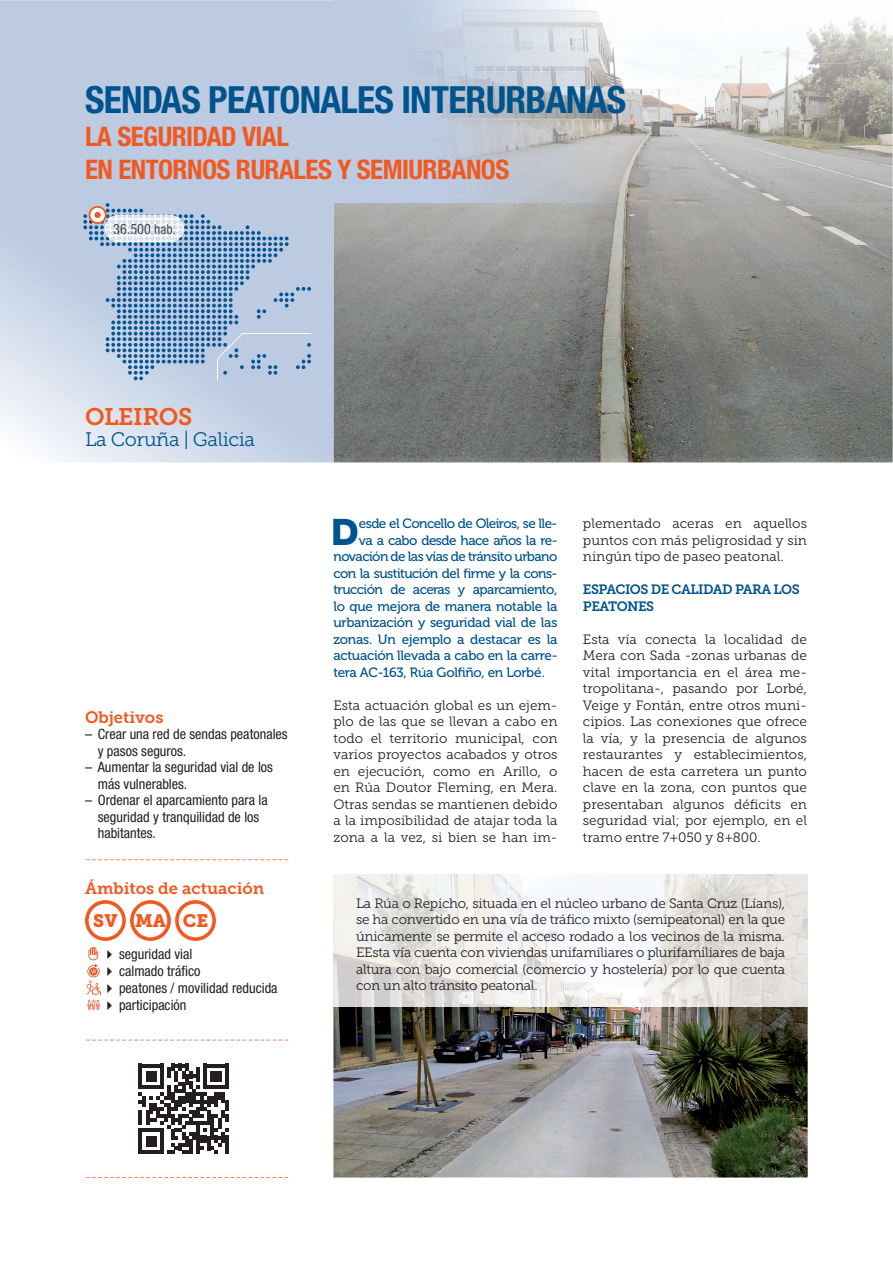
<style>
.page{position:relative;width:893px;height:1263px;background:#fff}
.page>*{position:absolute;margin:0;border:0;box-sizing:border-box;transform-origin:0 0}
.t1{font:700 condensed 37.5px "Helvetica Neue LT Std";letter-spacing:-.02em;color:#00548e}
.t2{font:800 36.6px "Helvetica Neue LT Std";color:#00548e}
.t3{font:700 condensed 27px/33px "Helvetica Neue LT Std";letter-spacing:-.02em;color:#f15921}
.t4{font:24px "Museo Slab 700";letter-spacing:-.02em;color:#f15921}
.t5{font:19.5px "Museo Slab 300";letter-spacing:-.02em;color:#00548e}
.t6{font:18px "Museo Slab 900";color:#f15921}
.t7{font:16.5px "Museo Slab 700";color:#f15921}
.t8{font:condensed 14.25px/16.5px "Helvetica Neue LT Std";color:#231f20}
.t9{font:condensed 14.25px "Helvetica Neue LT Std";color:#3b3b3d}
.t10{font:13.5px/16.5px "Museo Slab 300";color:#231f20;text-align:justify}
.t11{font:13.5px "Museo 500";letter-spacing:-.04em;color:#00548e}
.t12{font:13.5px "Museo 500";letter-spacing:-.02em;color:#00548e}
.t13{font:13.5px/16.5px "Museo Slab 700";letter-spacing:-.04em;color:#00548e}
.s1{font-size:13.5px}
</style>
<div class="page">
<svg style="left:87px;top:947px;width:14px;height:63px"></svg>
<svg style="left:85px;top:900px;width:131px;height:41px"></svg>
<svg style="left:86px;top:1177px;width:202px;height:1px"></svg>
<img style="left:740px;top:16px;width:153px;height:446px">
<img style="left:333px;top:202px;width:407px;height:260px">
<div style="left:0;top:0;width:333px;height:166px;background:#bccbe2"></div>
<img style="left:333px;top:0;width:456px;height:202px">
<svg style="left:0;top:202px;width:333px;height:260px;background:#ced9e9"></svg>
<svg style="left:86px;top:1040px;width:202px;height:1px"></svg>
<svg style="left:86px;top:859px;width:202px;height:1px"></svg>
<svg style="left:139px;top:1064px;width:90px;height:90px"></svg>
<hr style="left:225px;top:1136px;width:4px;height:18px;background:#231f20">
<img style="left:333px;top:1007px;width:475px;height:171px">
<svg style="left:83px;top:203px;width:228px;height:177px;background:#a0b9d5"></svg>
<img style="left:333px;top:875px;width:475px;height:132px">
<h1 class="t1" style="left:85px;top:78px;width:543px">SENDAS PEATONALES INTERURBANAS</h1>
<h3 class="t3" style="left:85px;top:120px;width:426px">LA SEGURIDAD VIAL<br>EN ENTORNOS RURALES Y SEMIURBANOS</h3>
<p class="t9" style="left:113px;top:223px;width:64px">36.500 <span class="s1">hab.</span></p>
<h3 class="t4" style="left:85px;top:403px;width:109px">OLEIROS</h3>
<h3 class="t5" style="left:85px;top:432px;width:172px">La Coruña | Galicia</h3>
<p class="t7" style="left:85px;top:707px;width:80px">Objetivos</p>
<p class="t8" style="left:98px;top:727px;width:191px;text-indent:-13px">– Crear una red de sendas peatonales y pasos seguros.</p>
<p class="t8" style="left:98px;top:760px;width:177px;text-indent:-13px">– Aumentar la seguridad vial de los más vulnerables.</p>
<p class="t8" style="left:98px;top:793px;width:171px;text-indent:-13px">– Ordenar el aparcamiento para la seguridad y tranquilidad de los habitantes.</p>
<p class="t7" style="left:85px;top:878px;width:181px">Ámbitos de actuación</p>
<h3 class="t6" style="left:93px;top:911px;width:116px">SV MA CE</h3>
<p class="t8" style="left:119px;top:946px;width:160px;line-height:17px">seguridad vial<br>calmado tráfico<br>peatones / movilidad reducida participación</p>
<h2 class="t2" style="left:331px;top:511px;width:29px">D</h2>
<p class="t11" style="left:359px;top:519px;width:200px">esde el Concello de Oleiros, se lle-</p>
<p class="t11" style="left:359px;top:535px;width:200px">va a cabo desde hace años la re-</p>
<p class="t11" style="left:333px;top:552px;width:225px">novación de las vías de tránsito urbano</p>
<p class="t11" style="left:333px;top:568px;width:225px">con la sustitución del firme y la cons-</p>
<p class="t11" style="left:333px;top:585px;width:225px">trucción de aceras y aparcamiento,</p>
<p class="t12" style="left:333px;top:601px;width:226px">lo que mejora de manera notable la</p>
<p class="t12" style="left:333px;top:618px;width:226px">urbanización y seguridad vial de las</p>
<p class="t12" style="left:333px;top:634px;width:226px">zonas. Un ejemplo a destacar es la</p>
<p class="t12" style="left:333px;top:651px;width:226px">actuación llevada a cabo en la carre-</p>
<p class="t12" style="left:333px;top:667px;width:213px">tera AC-163, Rúa Golfiño, en Lorbé.</p>
<p class="t10" style="left:333px;top:698px;width:226px">Esta actuación global es un ejem&shy;plo de las que se llevan a cabo en todo el territorio municipal, con varios proyectos acabados y otros en ejecución, como en Arillo, o en Rúa Doutor Fleming, en Mera.<br>Otras sendas se mantienen debido a la imposibilidad de atajar toda la zona a la vez, si bien se han im-</p>
<p class="t10" style="left:583px;top:516px;width:226px">plementado aceras en aquellos puntos con más peligrosidad y sin ningún tipo de paseo peatonal.</p>
<p class="t13" style="left:583px;top:581px;width:218px">ESPACIOS DE CALIDAD PARA LOS<br>PEATONES</p>
<p class="t10" style="left:583px;top:632px;width:226px">Esta vía conecta la localidad de Mera con Sada -zonas urbanas de vital importancia en el área me&shy;tropolitana-, pasando por Lorbé, Veige y Fontán, entre otros muni&shy;cipios. Las conexiones que ofrece la vía, y la presencia de algunos restaurantes y establecimientos, hacen de esta carretera un punto clave en la zona, con puntos que presentaban algunos déficits en seguridad vial; por ejemplo, en el tramo entre 7+050 y 8+800.</p>
<p class="t10" style="left:356px;top:896px;width:431px">La Rúa o Repicho, situada en el núcleo urbano de Santa Cruz (Líans), se ha convertido en una vía de tráfico mixto (semipeatonal) en la que únicamente se permite el acceso rodado a los vecinos de la misma.<br>EEsta vía cuenta con viviendas unifamiliares o plurifamiliares de baja altura con bajo comercial (comercio y hostelería) por lo que cuenta con un alto tránsito peatonal.</p>
</div>
